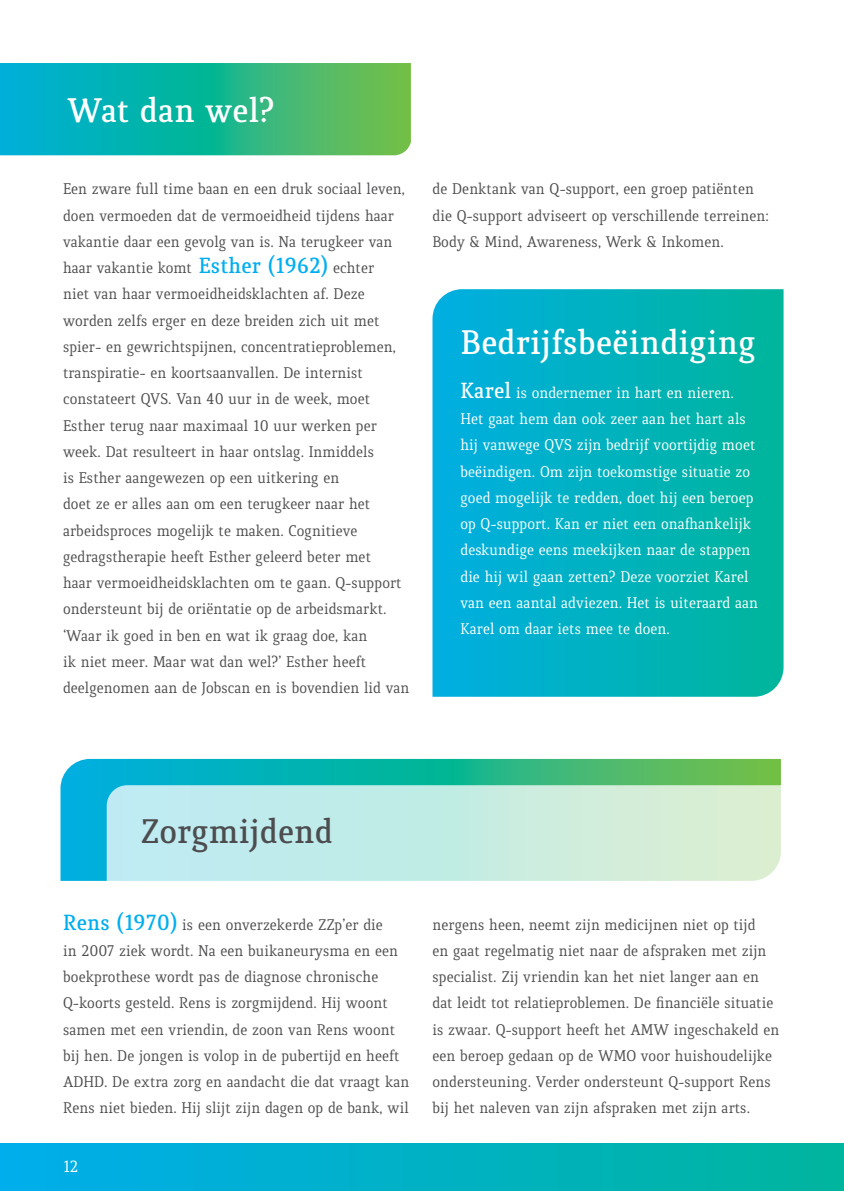
<style>
.page{position:relative;width:844px;height:1191px;background:#fff}
.page>*{position:absolute;margin:0;border:0;box-sizing:border-box;transform-origin:0 0}
.t1{font:600 36.75px "Quiroga Serif Pro";color:#fff}
.t2{font:600 36.75px "Quiroga Serif Pro";color:#4d4d4f}
.t3{font:17.5px "Quiroga Serif Pro";color:#fff}
.t4{font:16.62px/26.2px "Quiroga Serif Pro";color:#4d4d4f}
.t5{font:16.62px/26.2px "Quiroga Serif Pro";color:#fff}
.s1{font-weight:600;font-size:23.62px;color:#00aeef}
.s2{font-weight:600;font-size:23.62px}
</style>
<div class="page">
<svg style="left:60px;top:759px;width:720px;height:122px;background:#1eb5a4"></svg>
<svg style="left:107px;top:785px;width:674px;height:96px;background:#c7ece2"></svg>
<div style="left:0;top:1143px;width:843px;height:48px;background:linear-gradient(to right,#00adec,#00b59e)"></div>
<svg style="left:0;top:63px;width:411px;height:92px;background:#23b693"></svg>
<svg style="left:432px;top:289px;width:351px;height:408px;background:#00b1be"></svg>
<h1 class="t1" style="left:67px;top:87px;width:209px">Wat dan wel?</h1>
<p class="t4" style="left:63px;top:176px;width:348px">Een zware full time baan en een druk sociaal leven, doen vermoeden dat de vermoeidheid tijdens haar vakantie daar een gevolg van is. Na terugkeer van haar vakantie komt <span class="s1">Esther (1962)</span> echter<br>niet van haar vermoeidheidsklachten af. Deze worden zelfs erger en deze breiden zich uit met spier- en gewrichtspijnen, concentratieproblemen, transpiratie- en koortsaanvallen. De internist constateert QVS. Van 40 uur in de week, moet Esther terug naar maximaal 10 uur werken per week. Dat resulteert in haar ontslag. Inmiddels<br>is Esther aangewezen op een uitkering en<br>doet ze er alles aan om een terugkeer naar het arbeidsproces mogelijk te maken. Cognitieve gedragstherapie heeft Esther geleerd beter met<br>haar vermoeidheidsklachten om te gaan. Q-support ondersteunt bij de oriëntatie op de arbeidsmarkt. ‘Waar ik goed in ben en wat ik graag doe, kan<br>ik niet meer. Maar wat dan wel?’ Esther heeft deelgenomen aan de Jobscan en is bovendien lid van</p>
<p class="t4" style="left:432px;top:176px;width:338px">de Denktank van Q-support, een groep patiënten die Q-support adviseert op verschillende terreinen:<br>Body &amp; Mind, Awareness, Werk &amp; Inkomen.</p>
<h1 class="t1" style="left:460px;top:320px;width:296px">Bedrijfsbeëindiging</h1>
<p class="t5" style="left:460px;top:379px;width:299px"><span class="s2">Karel</span> is ondernemer in hart en nieren.<br>Het gaat hem dan ook zeer aan het hart als hij vanwege QVS zijn bedrijf voortijdig moet beëindigen. Om zijn toekomstige situatie zo goed mogelijk te redden, doet hij een beroep op Q-support. Kan er niet een onafhankelijk deskundige eens meekijken naar de stappen die hij wil gaan zetten? Deze voorziet Karel van een aantal adviezen. Het is uiteraard aan Karel om daar iets mee te doen.</p>
<h1 class="t2" style="left:140px;top:808px;width:194px">Zorgmijdend</h1>
<p class="t4" style="left:63px;top:911px;width:348px"><span class="s1">Rens (1970)</span> is een onverzekerde ZZp’er die<br>in 2007 ziek wordt. Na een buikaneurysma en een boekprothese wordt pas de diagnose chronische Q-koorts gesteld. Rens is zorgmijdend. Hij woont samen met een vriendin, de zoon van Rens woont bij hen. De jongen is volop in de pubertijd en heeft ADHD. De extra zorg en aandacht die dat vraagt kan Rens niet bieden. Hij slijt zijn dagen op de bank, wil</p>
<p class="t4" style="left:432px;top:911px;width:348px">nergens heen, neemt zijn medicijnen niet op tijd<br>en gaat regelmatig niet naar de afspraken met zijn specialist. Zij vriendin kan het niet langer aan en dat leidt tot relatieproblemen. De financiële situatie is zwaar. Q-support heeft het AMW ingeschakeld en een beroep gedaan op de WMO voor huishoudelijke ondersteuning. Verder ondersteunt Q-support Rens bij het naleven van zijn afspraken met zijn arts.</p>
<p class="t3" style="left:63px;top:1155px;width:17px">12</p>
</div>
